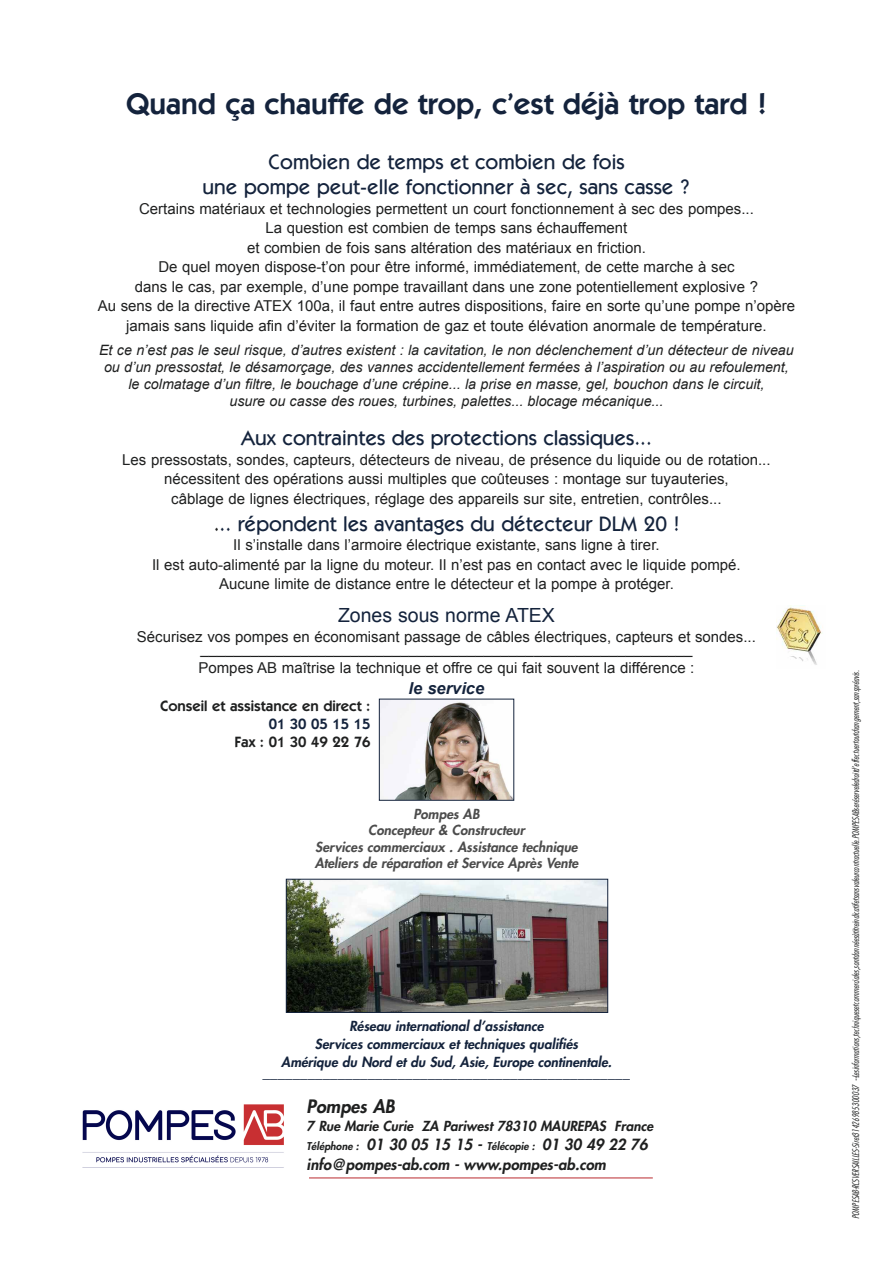
<style>
.page{position:relative;width:893px;height:1263px;background:#fff}
.page>*{position:absolute;margin:0;border:0;box-sizing:border-box;transform-origin:0 0}
.t1{font:600 30px "Itc Kabel";color:#14233c}
.t2{font:500 21px/25.2px "Itc Kabel";color:#14233c;text-align:center}
.t3{font:19.5px "Arial";color:#14233c}
.t4{font:italic 800 18px "Futura LT";color:#1f2020}
.t5{font:italic 700 16.5px "Arial";color:#14233c}
.t6{font:15px/19.5px "Arial";color:#1f2020;text-align:center}
.t7{font:italic 800 15px/20px "Futura LT";color:#1f2020}
.t8{font:italic 800 15px "Futura LT";color:#14233c}
.t9{font:600 15px "Itc Kabel";color:#1f2020}
.t10{font:600 15px "Itc Kabel";color:#14233c}
.t11{font:italic 14.25px/17.2px "Arial";color:#1f2020;text-align:center}
.t12{font:italic 800 13.5px/18px "Futura LT";color:#14233c;text-align:center}
.t13{font:italic 800 13.5px/16.5px "Futura LT";color:#4c4c4c;text-align:center}
.t14{font:italic 800 13.5px "Futura LT";color:#1f2020}
.t15{font:italic 300 condensed 9px "Futura LT";color:#1f2020}
.s1{color:#1f2020}
.s2{font-size:10.5px}
</style>
<div class="page">
<img style="left:288px;top:881px;width:318px;height:130px">
<div style="left:286px;top:879px;width:322px;height:134px;border:1px solid #14233c"></div>
<img style="left:381px;top:701px;width:131px;height:98px">
<div style="left:379px;top:699px;width:135px;height:102px;border:1px solid #14233c"></div>
<hr style="left:309px;top:1177px;width:344px;height:1px;background:#ba2a2f">
<img style="left:82px;top:1104px;width:202px;height:64px">
<img style="left:776px;top:605px;width:47px;height:60px">
<h1 class="t1" style="left:126px;top:93px;width:642px">Quand ça chauffe de trop, c’est déjà trop tard !</h1>
<h2 class="t2" style="left:203px;top:151px;width:489px">Combien de temps et combien de fois<br>une pompe peut-elle fonctionner à sec, sans casse ?</h2>
<p class="t6" style="left:98px;top:199px;width:699px">Certains matériaux et technologies permettent un court fonctionnement à sec des pompes...<br>La question est combien de temps sans échauffement<br>et combien de fois sans altération des matériaux en friction.<br>De quel moyen dispose-t’on pour être informé, immédiatement, de cette marche à sec<br>dans le cas, par exemple, d’une pompe travaillant dans une zone potentiellement explosive ?<br>Au sens de la directive ATEX 100a, il faut entre autres dispositions, faire en sorte qu’une pompe n’opère jamais sans liquide afin d’éviter la formation de gaz et toute élévation anormale de température.</p>
<p class="t11" style="left:99px;top:341px;width:696px">Et ce n’est pas le seul risque, d’autres existent : la cavitation, le non déclenchement d’un détecteur de niveau ou d’un pressostat, le désamorçage, des vannes accidentellement fermées à l’aspiration ou au refoulement, le colmatage d’un filtre, le bouchage d’une crépine... la prise en masse, gel, bouchon dans le circuit,<br>usure ou casse des roues, turbines, palettes... blocage mécanique...</p>
<h2 class="t2" style="left:241px;top:427px;width:412px">Aux contraintes des protections classiques...</h2>
<p class="t6" style="left:122px;top:450px;width:650px">Les pressostats, sondes, capteurs, détecteurs de niveau, de présence du liquide ou de rotation... nécessitent des opérations aussi multiples que coûteuses : montage sur tuyauteries,<br>câblage de lignes électriques, réglage des appareils sur site, entretien, contrôles...</p>
<h2 class="t2" style="left:214px;top:513px;width:467px"><span class="s1">.</span>.. répondent les avantages du détecteur DLM 20 !</h2>
<p class="t6" style="left:152px;top:535px;width:590px">Il s’installe dans l’armoire électrique existante, sans ligne à tirer.<br>Il est auto-alimenté par la ligne du moteur. Il n’est pas en contact avec le liquide pompé.<br>Aucune limite de distance entre le détecteur et la pompe à protéger.</p>
<h3 class="t3" style="left:338px;top:604px;width:218px">Zones sous norme ATEX</h3>
<p class="t6" style="left:137px;top:631px;width:621px;line-height:12px">Sécurisez vos pompes en économisant passage de câbles électriques, capteurs et sondes... ___________________________________________________________</p>
<p class="t6" style="left:198px;top:658px;width:497px">Pompes AB maîtrise la technique et offre ce qui fait souvent la différence :</p>
<p class="t5" style="left:409px;top:679px;width:77px">le service</p>
<p class="t9" style="left:160px;top:700px;width:212px">Conseil et assistance en direct :</p>
<p class="t10" style="left:269px;top:718px;width:103px">01 30 05 15 15</p>
<p class="t9" style="left:235px;top:736px;width:137px">Fax : 01 30 49 22 76</p>
<p class="t13" style="left:315px;top:807px;width:265px">Pompes AB<br>Concepteur &amp; Constructeur<br>Services commerciaux . Assistance technique<br>Ateliers de réparation et Service Après Vente</p>
<p class="t12" style="left:281px;top:1018px;width:332px">Réseau international d’assistance<br>Services commerciaux et techniques qualifiés<br>Amérique du Nord et du Sud, Asie, Europe continentale.</p>
<p class="t8" style="left:263px;top:1065px;width:369px">_________________________________________________</p>
<p class="t4" style="left:307px;top:1097px;width:90px">Pompes AB</p>
<p class="t14" style="left:307px;top:1119px;width:348px">7 Rue Marie Curie ZA Pariwest 78310 MAUREPAS France</p>
<p class="t7" style="left:307px;top:1135px;width:343px"><span class="s2">Téléphone :</span> 01 30 05 15 15 - <span class="s2">Télécopie :</span> 01 30 49 22 76 info@pompes-ab.com - www.pompes-ab.com</p>
<p class="t15" style="left:852px;top:1219px;width:552px;rotate:-90deg">POMPESAB -RCSVERSAILLES-Siret314 269 853 00037 --Lesinformations,techniq uesetcommerciales,sontdonnéesàtitreindicatif etsansvaleurcontractuelle.POMPESAB seréserveledroitd ’effectuertoutchangement,sansp réavis.</p>
</div>
